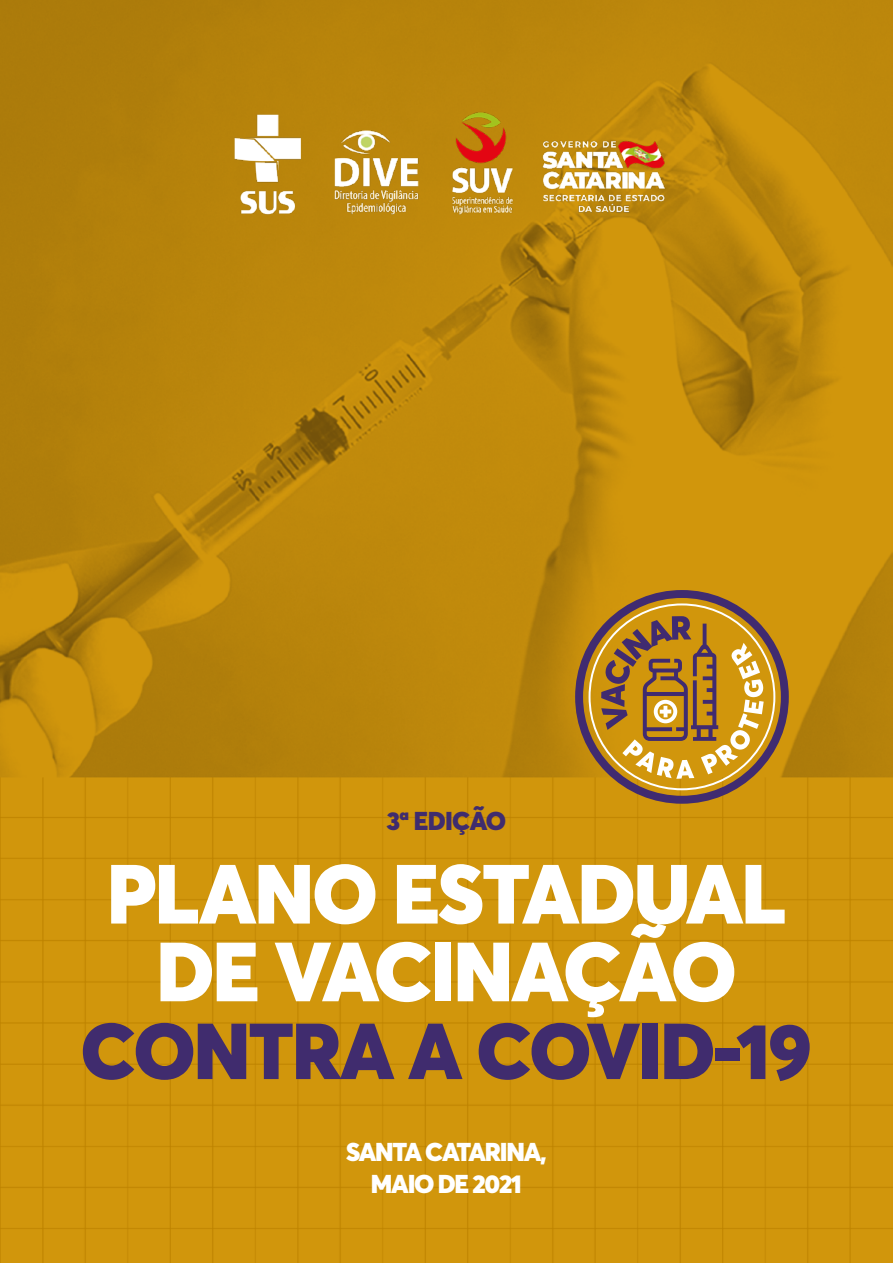
<style>
.page{position:relative;width:893px;height:1263px;background:#fff}
.page>*{position:absolute;margin:0;border:0;box-sizing:border-box;transform-origin:0 0}
.t1{font:900 82.5px/77.7px "Averta";letter-spacing:-.025em;color:#fff;text-align:center}
.t2{font:900 78px "Averta";letter-spacing:-.025em;color:#402c6e}
.t3{font:900 25.5px/31.5px "Averta";letter-spacing:-.05em;color:#fff;text-align:center}
.t4{font:900 25.5px "Averta";letter-spacing:-.025em;color:#3f2c6e}
</style>
<div class="page">
<img style="left:0;top:0;width:893px;height:1263px">
<img style="left:205px;top:100px;width:483px;height:122px">
<svg style="left:575px;top:590px;width:214px;height:214px;background:#a97825"></svg>
<svg style="left:589px;top:603px;width:186px;height:187px;background:#b98c39"></svg>
<p class="t4" style="left:387px;top:804px;width:121px">3ª EDIÇÃO</p>
<p class="t1" style="left:107px;top:854px;width:681px">PLANO ESTADUAL<br>DE VACINAÇÃO</p>
<p class="t2" style="left:80px;top:1001px;width:733px">CONTRA A COVID-19</p>
<p class="t3" style="left:346px;top:1136px;width:202px">SANTA CATARINA,<br>MAIO DE 2021</p>
</div>
